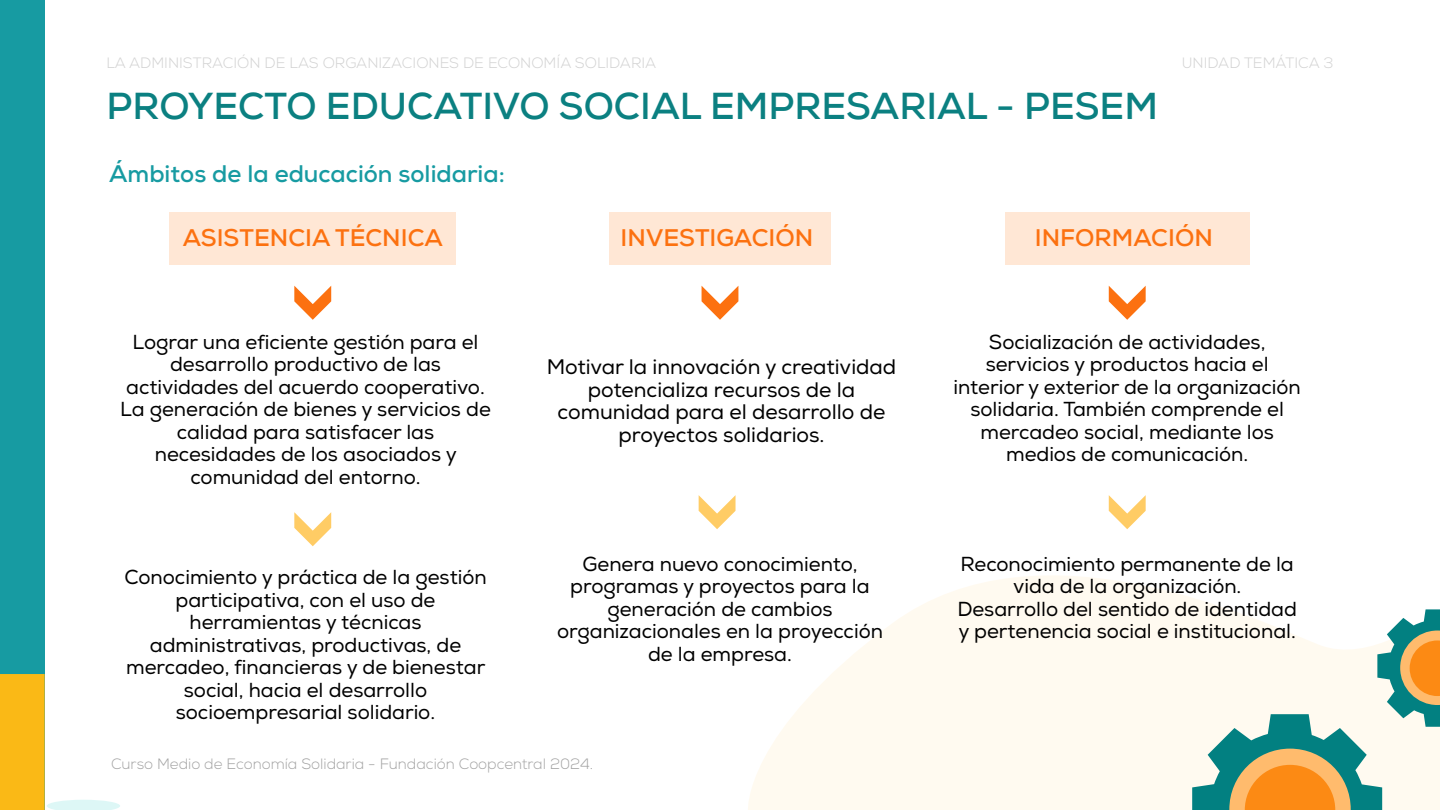
<style>
.page{position:relative;width:1440px;height:810px;background:#fff}
.page>*{position:absolute;margin:0;border:0;box-sizing:border-box;transform-origin:0 0}
.t1{font:700 37.5px "Nexa";color:#0b8081}
.t2{font:700 24px "Nexa";color:#fc7110}
.t3{font:700 24px "Nexa";color:#179ba2}
.t4{font:21px/22.5px "Nexa";color:#000;text-align:center}
.t5{font:20.25px/22.5px "Nexa";color:#000;text-align:center}
.t6{font:300 15px "Nexa";color:#d1d1d1}
.t7{font:300 15px "Nexa";color:#a2a2a2}
</style>
<div class="page">
<svg style="left:748px;top:576px;width:478px;height:234px;fill:#fffaf0"></svg>
<svg style="left:294px;top:286px;width:37px;height:34px"></svg>
<svg style="left:294px;top:512px;width:37px;height:34px"></svg>
<svg style="left:699px;top:495px;width:37px;height:34px"></svg>
<svg style="left:1109px;top:495px;width:37px;height:34px"></svg>
<svg style="left:702px;top:286px;width:36px;height:34px"></svg>
<svg style="left:1109px;top:286px;width:37px;height:34px"></svg>
<div style="left:0;top:0;width:45px;height:810px;background:#179ba2"></div>
<div style="left:169px;top:212px;width:287px;height:52px;background:#ffe7d5"></div>
<div style="left:609px;top:212px;width:222px;height:52px;background:#ffe7d5"></div>
<div style="left:1005px;top:212px;width:244px;height:52px;background:#ffe7d5"></div>
<svg style="left:0;top:674px;width:120px;height:136px"></svg>
<svg style="left:1192px;top:609px;width:248px;height:201px"></svg>
<p class="t6" style="left:106px;top:54px;width:551px">LA ADMINISTRACIÓN DE LAS ORGANIZACIONES DE ECONOMÍA SOLIDARIA</p>
<p class="t6" style="left:1182px;top:54px;width:153px">UNIDAD TEMÁTICA 3</p>
<h1 class="t1" style="left:106px;top:82px;width:1053px">PROYECTO EDUCATIVO SOCIAL EMPRESARIAL - PESEM</h1>
<p class="t3" style="left:109px;top:159px;width:397px">Ámbitos de la educación solidaria:</p>
<p class="t2" style="left:183px;top:222px;width:262px">ASISTENCIA TÉCNICA</p>
<p class="t2" style="left:621px;top:222px;width:194px">INVESTIGACIÓN</p>
<p class="t2" style="left:1035px;top:222px;width:179px">INFORMACIÓN</p>
<p class="t5" style="left:120px;top:331px;width:372px">Lograr una eficiente gestión para el desarrollo productivo de las actividades del acuerdo cooperativo.<br>La generación de bienes y servicios de calidad para satisfacer las necesidades de los asociados y comunidad del entorno.</p>
<p class="t5" style="left:124px;top:567px;width:364px">Conocimiento y práctica de la gestión participativa, con el uso de herramientas y técnicas administrativas, productivas, de mercadeo, financieras y de bienestar social, hacia el desarrollo socioempresarial solidario.</p>
<p class="t4" style="left:547px;top:356px;width:351px">Motivar la innovación y creatividad potencializa recursos de la comunidad para el desarrollo de proyectos solidarios.</p>
<p class="t5" style="left:557px;top:553px;width:327px">Genera nuevo conocimiento, programas y proyectos para la generación de cambios organizacionales en la proyección de la empresa.</p>
<p class="t7" style="left:111px;top:755px;width:484px">Curso Medio de Economía Solidaria - Fundación Coopcentral 2024.</p>
<p class="t5" style="left:954px;top:331px;width:349px">Socialización de actividades, servicios y productos hacia el interior y exterior de la organización solidaria. También comprende el mercadeo social, mediante los medios de comunicación.</p>
<p class="t5" style="left:957px;top:553px;width:341px">Reconocimiento permanente de la vida de la organización.<br>Desarrollo del sentido de identidad y pertenencia social e institucional.</p>
</div>
